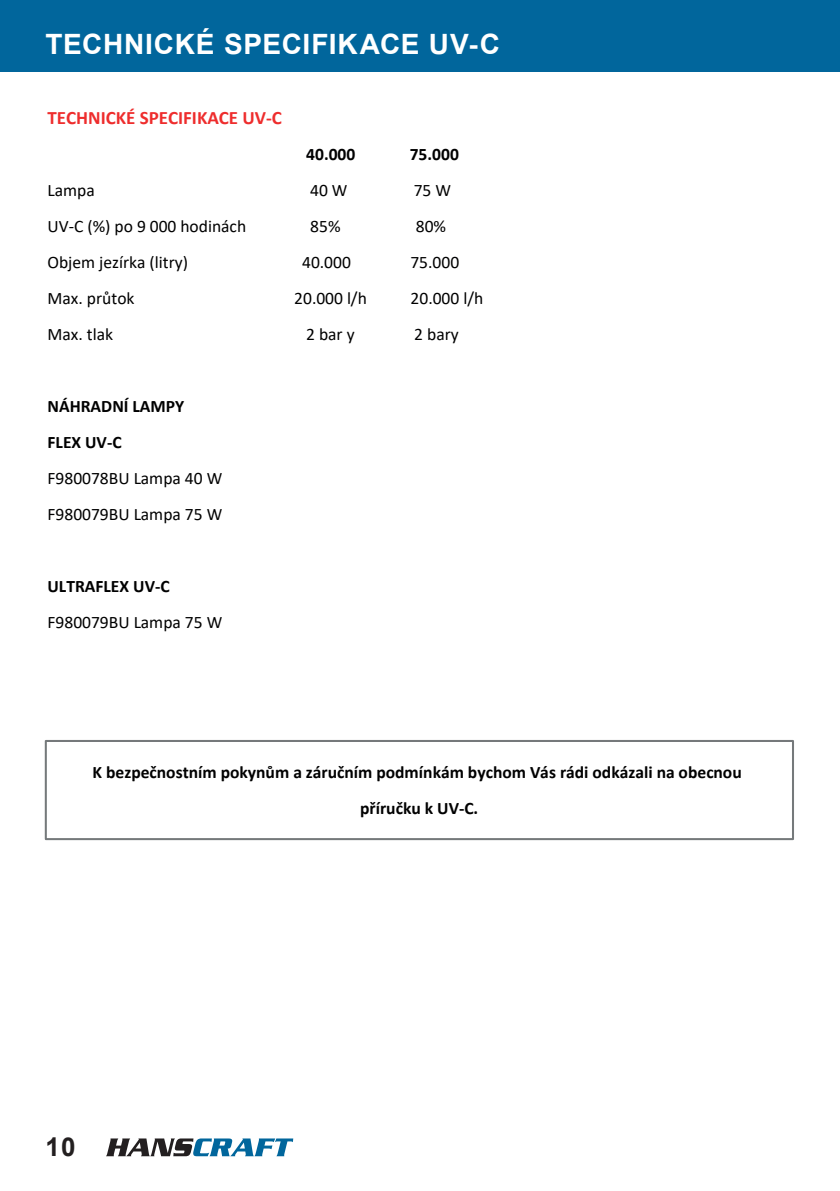
<style>
.page{position:relative;width:840px;height:1191px;background:#fff}
.page>*{position:absolute;margin:0;border:0;box-sizing:border-box;transform-origin:0 0}
.t1{font:700 28px "Arial";letter-spacing:.025em;color:#fff}
.t2{font:700 26px "Arial";color:#231f20}
.t3{font:700 19px "Calibri";color:#ee2d2d}
.t4{font:17.6px/36px "Calibri";color:#000001}
.t5{font:700 17.6px/36px "Calibri";color:#000001}
</style>
<div class="page">
<svg style="left:44px;top:740px;width:750px;height:101px"></svg>
<svg style="left:106px;top:1138px;width:187px;height:18px"></svg>
<div style="left:0;top:0;width:839px;height:72px;background:#01669c"></div>
<h1 class="t1" style="left:45px;top:26px;width:456px">TECHNICKÉ SPECIFIKACE UV-C</h1>
<p class="t3" style="left:48px;top:108px;width:236px">TECHNICKÉ SPECIFIKACE UV-C</p>
<p class="t5" style="left:306px;top:136px;width:51px">40.000</p>
<p class="t5" style="left:409px;top:136px;width:51px">75.000</p>
<p class="t4" style="left:48px;top:172px;width:49px">Lampa</p>
<p class="t4" style="left:310px;top:172px;width:39px">40 W</p>
<p class="t4" style="left:413px;top:172px;width:39px">75 W</p>
<p class="t4" style="left:48px;top:208px;width:200px">UV-C (%) po 9 000 hodinách</p>
<p class="t4" style="left:310px;top:208px;width:32px">85%</p>
<p class="t4" style="left:415px;top:208px;width:32px">80%</p>
<p class="t4" style="left:48px;top:244px;width:142px">Objem jezírka (litry)</p>
<p class="t4" style="left:302px;top:244px;width:50px">40.000</p>
<p class="t4" style="left:410px;top:244px;width:50px">75.000</p>
<p class="t4" style="left:48px;top:280px;width:88px">Max. průtok</p>
<p class="t4" style="left:294px;top:280px;width:74px">20.000 l/h</p>
<p class="t4" style="left:410px;top:280px;width:74px">20.000 l/h</p>
<p class="t4" style="left:48px;top:316px;width:67px">Max. tlak</p>
<p class="t4" style="left:306px;top:316px;width:50px">2 bar y</p>
<p class="t4" style="left:414px;top:316px;width:46px">2 bary</p>
<p class="t5" style="left:48px;top:388px;width:138px">NÁHRADNÍ LAMPY<br>FLEX UV-C</p>
<p class="t4" style="left:48px;top:460px;width:176px">F980078BU Lampa 40 W<br>F980079BU Lampa 75 W</p>
<p class="t5" style="left:48px;top:568px;width:124px">ULTRAFLEX UV-C</p>
<p class="t4" style="left:48px;top:604px;width:176px">F980079BU Lampa 75 W</p>
<p class="t5" style="left:92px;top:754px;width:650px;text-align:center">K bezpečnostním pokynům a záručním podmínkám bychom Vás rádi odkázali na obecnou příručku k UV-C.</p>
<h2 class="t2" style="left:45px;top:1130px;width:32px">10</h2>
</div>
